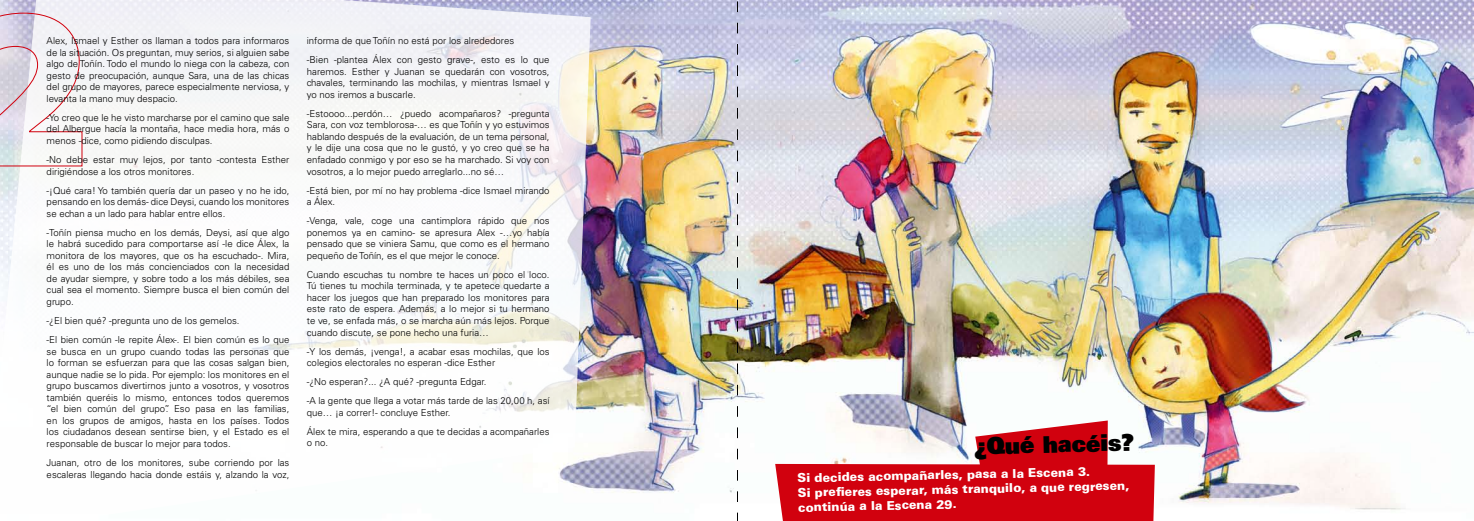
<style>
.page{position:relative;width:1474px;height:521px;background:#fff}
.page>*{position:absolute;margin:0;border:0;box-sizing:border-box;transform-origin:0 0}
.t1{font:23.19px "Univers LT Std X Black";color:#000}
.t2{font:900 12.25px/14.9px "Univers LT Std";color:#fff}
.t3{font:300 9.62px/11.5px "Univers LT Std";color:#000;text-align:justify}
</style>
<div class="page">
<img style="left:590px;top:0;width:883px;height:510px">
<svg style="left:0;top:0;width:590px;height:491px"></svg>
<svg style="left:0;top:12px;width:83px;height:155px"></svg>
<svg style="left:775px;top:420px;width:379px;height:101px"></svg>
<svg style="left:737px;top:0;width:1px;height:521px"></svg>
<p class="t3" style="left:47px;top:35px;width:244px">Alex, Ismael y Esther os llaman a todos para informaros de la situación. Os preguntan, muy serios, si alguien sabe algo de Toñín. Todo el mundo lo niega con la cabeza, con gesto de preocupación, aunque Sara, una de las chicas del grupo de mayores, parece especialmente nerviosa, y levanta la mano muy despacio.</p>
<p class="t3" style="left:47px;top:112px;width:244px">-Yo creo que le he visto marcharse por el camino que sale del Albergue hacía la montaña, hace media hora, más o menos -dice, como pidiendo disculpas.</p>
<p class="t3" style="left:47px;top:154px;width:244px">-No debe estar muy lejos, por tanto -contesta Esther dirigiéndose a los otros monitores.</p>
<p class="t3" style="left:47px;top:184px;width:244px">-¡Qué cara! Yo también quería dar un paseo y no he ido, pensando en los demás- dice Deysi, cuando los monitores se echan a un lado para hablar entre ellos.</p>
<p class="t3" style="left:47px;top:226px;width:244px">-Toñín piensa mucho en los demás, Deysi, así que algo le habrá sucedido para comportarse así -le dice Álex, la monitora de los mayores, que os ha escuchado-. Mira, él es uno de los más concienciados con la necesidad de ayudar siempre, y sobre todo a los más débiles, sea cual sea el momento. Siempre busca el bien común del grupo.</p>
<p class="t3" style="left:47px;top:311px;width:244px;line-height:19px">-¿El bien qué? -pregunta uno de los gemelos.<br>-El bien común -le repite Álex-. El bien común es lo que</p>
<p class="t3" style="left:47px;top:345px;width:244px">se busca en un grupo cuando todas las personas que lo forman se esfuerzan para que las cosas salgan bien, aunque nadie se lo pida. Por ejemplo: los monitores en el grupo buscamos divertirnos junto a vosotros, y vosotros también queréis lo mismo, entonces todos queremos “el bien común del grupo”. Eso pasa en las familias, en los grupos de amigos, hasta en los países. Todos los ciudadanos desean sentirse bien, y el Estado es el responsable de buscar lo mejor para todos.</p>
<p class="t3" style="left:47px;top:457px;width:244px">Juanan, otro de los monitores, sube corriendo por las escaleras llegando hacia donde estáis y, alzando la voz,</p>
<p class="t3" style="left:307px;top:31px;width:244px;line-height:19px">informa de que Toñín no está por los alrededores<br>-Bien -plantea Álex con gesto grave-, esto es lo que</p>
<p class="t3" style="left:307px;top:66px;width:244px">haremos. Esther y Juanan se quedarán con vosotros, chavales, terminando las mochilas, y mientras Ismael y yo nos iremos a buscarle.</p>
<p class="t3" style="left:307px;top:108px;width:244px">-Estoooo...perdón… ¿puedo acompañaros? -pregunta Sara, con voz temblorosa-… es que Toñín y yo estuvimos hablando después de la evaluación, de un tema personal, y le dije una cosa que no le gustó, y yo creo que se ha enfadado conmigo y por eso se ha marchado. Si voy con vosotros, a lo mejor puedo arreglarlo...no sé…</p>
<p class="t3" style="left:307px;top:184px;width:244px">-Está bien, por mí no hay problema -dice Ismael mirando a Álex.</p>
<p class="t3" style="left:307px;top:215px;width:244px">-Venga, vale, coge una cantimplora rápido que nos ponemos ya en camino- se apresura Alex -…yo había pensado que se viniera Samu, que como es el hermano pequeño de Toñín, es el que mejor le conoce.</p>
<p class="t3" style="left:307px;top:269px;width:244px">Cuando escuchas tu nombre te haces un poco el loco.<br>Tú tienes tu mochila terminada, y te apetece quedarte a hacer los juegos que han preparado los monitores para este rato de espera. Además, a lo mejor si tu hermano te ve, se enfada más, o se marcha aún más lejos. Porque cuando discute, se pone hecho una furia…</p>
<p class="t3" style="left:307px;top:345px;width:244px">-Y los demás, ¡venga!, a acabar esas mochilas, que los colegios electorales no esperan -dice Esther</p>
<p class="t3" style="left:307px;top:372px;width:244px;line-height:19px">-¿No esperan?... ¿A qué? -pregunta Edgar.<br>-A la gente que llega a votar más tarde de las 20,00 h, así</p>
<p class="t3" style="left:307px;top:403px;width:244px;line-height:19px">que… ¡a correr!- concluye Esther.<br>Álex te mira, esperando a que te decidas a acompañarles</p>
<p class="t3" style="left:307px;top:437px;width:23px">o no.</p>
<h1 class="t1" style="left:974px;top:430px;width:161px;rotate:-1deg">¿Qué hacéis?</h1>
<p class="t2" style="left:797px;top:470px;width:333px;rotate:-1deg">Si decides acompañarles, pasa a la Escena 3.<br>Si prefi eres esperar, más tranquilo, a que regresen, continúa a la Escena 29.</p>
</div>
